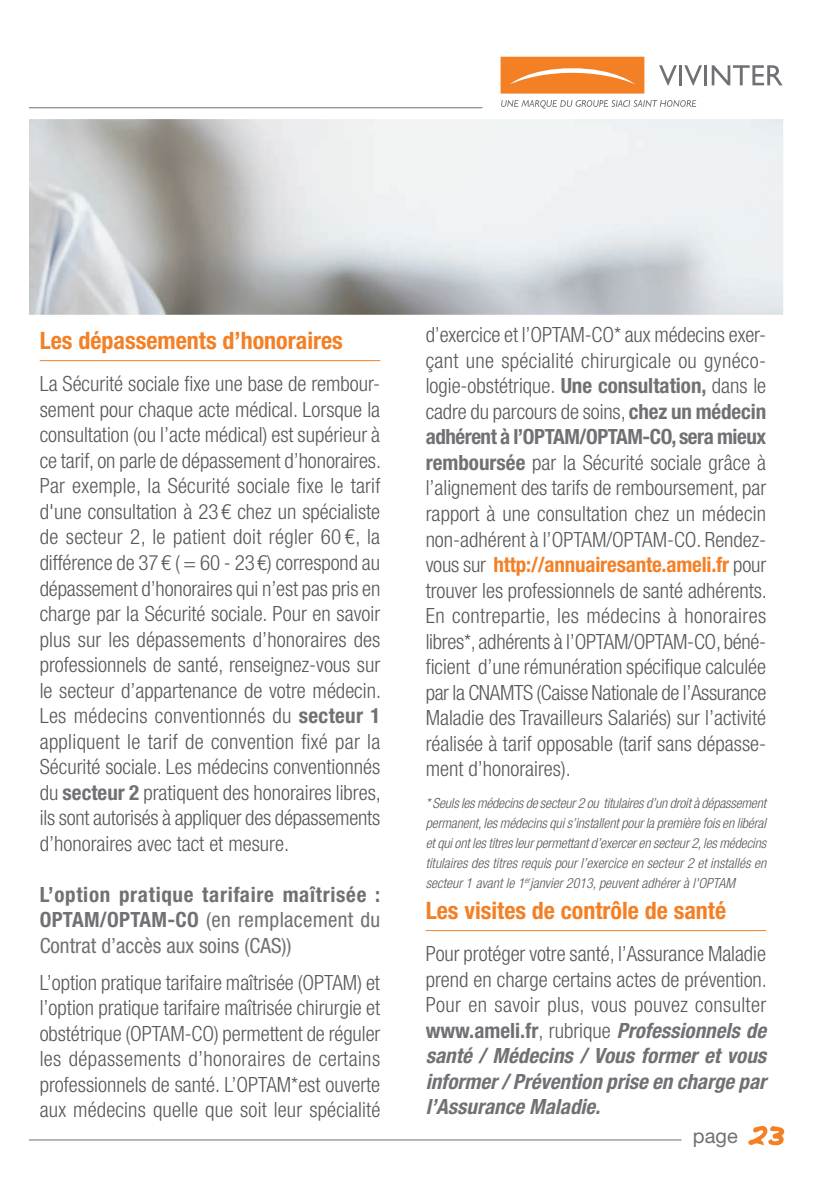
<style>
.page{position:relative;width:840px;height:1191px;background:#fff}
.page>*{position:absolute;margin:0;border:0;box-sizing:border-box;transform-origin:0 0}
.t1{font:700 condensed 24px "Helvetica Neue LT Std";color:#f48026}
.t2{font:300 condensed 21px/25.6px "Helvetica Neue LT Std";color:#57585a;text-align:justify}
.t3{font:700 condensed 21px/25.6px "Helvetica Neue LT Std";letter-spacing:.035em;color:#717074;text-align:justify}
.t4{font:20px "Helvetica Neue LT Std";color:#717074}
.t5{font:italic 300 condensed 14px/20px "Helvetica Neue LT Std";color:#57585a;text-align:justify}
.s1{font-weight:700;color:#717074}
.s2{font-weight:400}
.s3{font-weight:700;color:#f48026}
.s4{font-weight:700;font-style:italic;color:#717074}
.s5{font-family:"Dakota";font-size:32px;color:#f48026}
</style>
<div class="page">
<hr style="left:0;top:107px;width:482px;height:1px;background:#717074">
<hr style="left:0;top:1139px;width:782px;height:1px;background:#717074">
<svg style="left:500px;top:57px;width:144px;height:37px;background:#f58c3a"></svg>
<svg style="left:501px;top:100px;width:194px;height:9px"></svg>
<svg style="left:659px;top:65px;width:17px;height:20px"></svg>
<hr style="left:678px;top:65px;width:3px;height:20px;background:#717074">
<svg style="left:684px;top:65px;width:17px;height:20px"></svg>
<hr style="left:704px;top:65px;width:2px;height:20px;background:#717074">
<svg style="left:711px;top:65px;width:71px;height:20px"></svg>
<div style="left:681px;top:1126px;width:113px;height:24px;background:#fff"></div>
<svg style="left:748px;top:1126px;width:37px;height:20px"></svg>
<img style="left:29px;top:119px;width:753px;height:242px">
<div style="left:0;top:57px;width:28px;height:1091px;background:#fff"></div>
<div style="left:40px;top:327px;width:725px;height:799px;background:#fff"></div>
<hr style="left:40px;top:360px;width:340px;height:1px;background:#f48026">
<hr style="left:425px;top:930px;width:340px;height:1px;background:#f48026">
<p class="t1" style="left:40px;top:326px;width:304px">Les dépassements d’honoraires</p>
<p class="t2" style="left:40px;top:371px;width:343px">La Sécurité sociale fixe une base de rembour&shy;sement pour chaque acte médical. Lorsque la consultation (ou l’acte médical) est supérieur à ce tarif, on parle de dépassement d’honoraires.<br>Par exemple, la Sécurité sociale fixe le tarif d'une consultation à 23 € chez un spécialiste de secteur 2, le patient doit régler 60 €, la différence de 37 € ( = 60 - 23€) correspond au dépassement d’honoraires qui n’est pas pris en charge par la Sécurité sociale. Pour en savoir plus sur les dépassements d’honoraires des professionnels de santé, renseignez-vous sur le secteur d’appartenance de votre médecin.<br>Les médecins conventionnés du <span class="s1">secteur 1 </span>appliquent le tarif de convention fixé par la Sécurité sociale. Les médecins conventionnés du <span class="s1">secteur 2</span> pratiquent des honoraires libres, ils sont autorisés à appliquer des dépassements d’honoraires avec tact et mesure.</p>
<p class="t3" style="left:40px;top:881px;width:342px">L’option pratique tarifaire maîtrisée :<br>OPTAM/OPTAM-CO <span class="s2">(en remplacement du Contrat d’accès aux soins (CAS))</span></p>
<p class="t2" style="left:40px;top:969px;width:342px">L’option pratique tarifaire maîtrisée (OPTAM) et l’option pratique tarifaire maîtrisée chirurgie et obstétrique (OPTAM-CO) permettent de réguler les dépassements d’honoraires de certains professionnels de santé. L’OPTAM*est ouverte aux médecins quelle que soit leur spécialité</p>
<p class="t2" style="left:425px;top:322px;width:342px">d’exercice et l’OPTAM-CO* aux médecins exer&shy;çant une spécialité chirurgicale ou gynéco&shy;logie-obstétrique. <span class="s1">Une consultation,</span> dans le cadre du parcours de soins, <span class="s1">chez un médecin adhérent à l’OPTAM/OPTAM-CO, sera mieux remboursée</span> par la Sécurité sociale grâce à l’alignement des tarifs de remboursement, par rapport à une consultation chez un médecin non-adhérent à l’OPTAM/OPTAM-CO. Rendez&shy;vous sur <span class="s3">http://annuairesante.ameli.fr</span> pour trouver les professionnels de santé adhérents.<br>En contrepartie, les médecins à honoraires libres*, adhérents à l’OPTAM/OPTAM-CO, béné&shy;ficient d’une rémunération spécifique calculée par la CNAMTS (Caisse Nationale de l’Assurance Maladie des Travailleurs Salariés) sur l’activité réalisée à tarif opposable (tarif sans dépasse&shy;ment d’honoraires).</p>
<p class="t5" style="left:425px;top:793px;width:342px">* Seuls les médecins de secteur 2 ou titulaires d’un droit à dépassement permanent, les médecins qui s’installent pour la première fois en libéral et qui ont les titres leur permettant d’exercer en secteur 2, les médecins titulaires des titres requis pour l’exercice en secteur 2 et installés en secteur 1 avant le 1<sup>er</sup>janvier 2013, peuvent adhérer à l'OPTAM</p>
<p class="t1" style="left:425px;top:895px;width:302px">Les visites de contrôle de santé</p>
<p class="t2" style="left:425px;top:941px;width:342px">Pour protéger votre santé, l’Assurance Maladie prend en charge certains actes de prévention.<br>Pour en savoir plus, vous pouvez consulter <span class="s1">www.ameli.fr</span>, rubrique <span class="s4">Professionnels de santé / Médecins / Vous former et vous informer / Prévention prise en charge par l’Assurance Maladie.</span></p>
<p class="t4" style="left:692px;top:1124px;width:92px">page <span class="s5">23</span></p>
</div>
